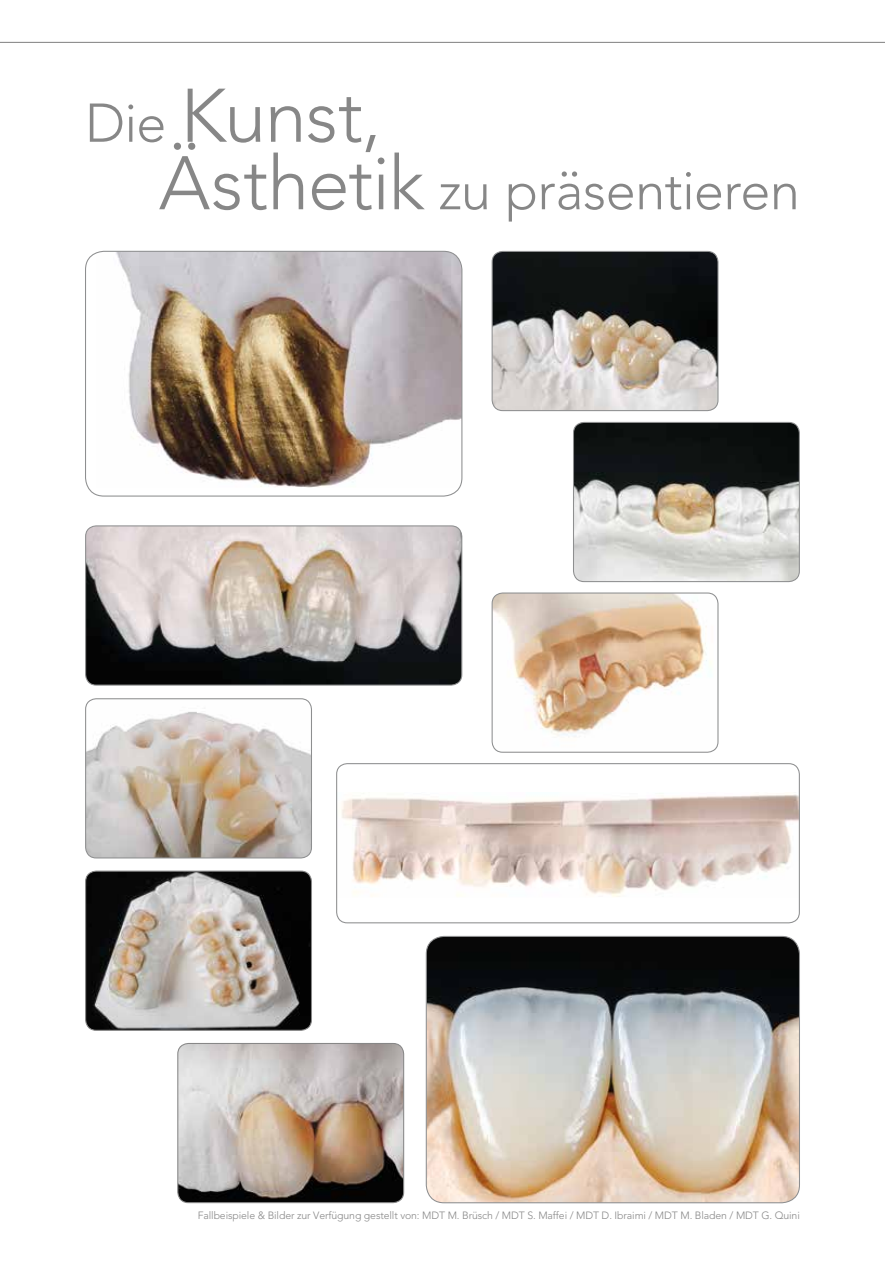
<style>
.page{position:relative;width:885px;height:1263px;background:#fff}
.page>*{position:absolute;margin:0;border:0;box-sizing:border-box;transform-origin:0 0}
.t1{font:300 75px "Avenir LT Std";letter-spacing:-.015em;color:#878787}
.t2{font:300 54px "Avenir LT Std";letter-spacing:-.01em;color:#878787}
.t3{font:300 10.5px "Avenir LT Std";letter-spacing:-.01em;color:#878787}
.s1{font-size:54px}
.s2{font-size:75px}
</style>
<div class="page">
<svg style="left:0;top:41px;width:884px;height:2px;background:#bebebe"></svg>
<img style="left:493px;top:251px;width:225px;height:160px">
<div style="left:491px;top:251px;width:227px;height:160px;border:1px solid #8e8f90;border-radius:11px"></div>
<img style="left:87px;top:527px;width:375px;height:157px">
<div style="left:85px;top:525px;width:377px;height:161px;border:1px solid #8e8f90;border-radius:11px"></div>
<img style="left:86px;top:700px;width:225px;height:158px">
<div style="left:85px;top:698px;width:227px;height:160px;border:1px solid #8e8f90;border-radius:11px"></div>
<img style="left:573px;top:422px;width:226px;height:160px">
<div style="left:573px;top:422px;width:226px;height:160px;border:1px solid #8e8f90;border-radius:11px"></div>
<img style="left:427px;top:936px;width:372px;height:267px">
<div style="left:425px;top:936px;width:374px;height:267px;border:1px solid #8e8f90;border-radius:18px"></div>
<img style="left:96px;top:251px;width:366px;height:236px">
<div style="left:85px;top:251px;width:377px;height:246px;border:1px solid #8e8f90;border-radius:18px"></div>
<img style="left:87px;top:872px;width:223px;height:157px">
<div style="left:85px;top:870px;width:227px;height:161px;border:1px solid #878787;border-radius:11px"></div>
<img style="left:341px;top:793px;width:456px;height:104px">
<div style="left:336px;top:763px;width:463px;height:160px;border:1px solid #8e8f90;border-radius:11px"></div>
<img style="left:179px;top:1043px;width:224px;height:160px">
<div style="left:177px;top:1043px;width:227px;height:160px;border:1px solid #878787;border-radius:11px"></div>
<img style="left:493px;top:594px;width:225px;height:157px">
<div style="left:491px;top:592px;width:227px;height:161px;border:1px solid #8e8f90;border-radius:11px"></div>
<h1 class="t1" style="left:85px;top:72px;width:298px"><span class="s1">Die</span> Kunst,</h1>
<h2 class="t2" style="left:159px;top:159px;width:642px"><span class="s2">Ästhetik</span> zu präsentieren</h2>
<p class="t3" style="left:198px;top:1210px;width:603px">Fallbeispiele &amp; Bilder zur Verfügung gestellt von: MDT M. Brüsch / MDT S. Maffei / MDT D. Ibraimi / MDT M. Bladen / MDT G. Quini</p>
</div>
